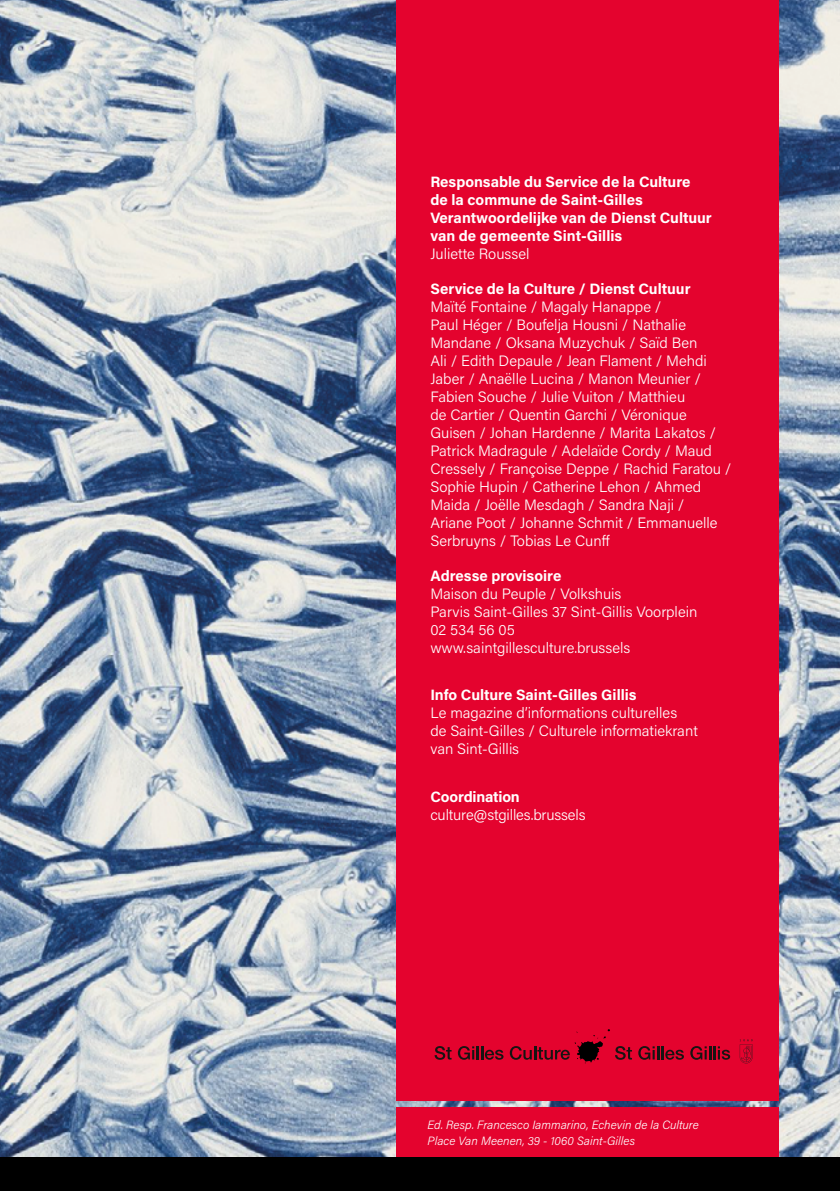
<style>
.page{position:relative;width:840px;height:1191px;background:#fff}
.page>*{position:absolute;margin:0;border:0;box-sizing:border-box;transform-origin:0 0}
.t1{font:300 15px/18px "Acumin Pro";color:#fff}
.t2{font:700 15px/18px "Acumin Pro";color:#fff}
.t3{font:italic 300 12px/16px "Acumin Pro";color:#fff}
</style>
<div class="page">
<img style="left:0;top:0;width:839px;height:1157px">
<div style="left:396px;top:0;width:382px;height:1100px;background:#e4032e"></div>
<div style="left:396px;top:1107px;width:382px;height:50px;background:#e4032e"></div>
<div style="left:0;top:1157px;width:839px;height:34px;background:#000"></div>
<svg style="left:434px;top:1046px;width:17px;height:13px"></svg>
<svg style="left:457px;top:1046px;width:46px;height:13px"></svg>
<svg style="left:638px;top:1046px;width:45px;height:13px"></svg>
<svg style="left:690px;top:1046px;width:39px;height:13px"></svg>
<svg style="left:739px;top:1039px;width:13px;height:24px"></svg>
<svg style="left:509px;top:1029px;width:122px;height:34px"></svg>
<p class="t2" style="left:430px;top:172px;width:283px">Responsable du Service de la Culture<br>de la commune de Saint-Gilles Verantwoordelijke van de Dienst Cultuur van de gemeente Sint-Gillis</p>
<p class="t1" style="left:430px;top:244px;width:100px">Juliette Roussel</p>
<p class="t2" style="left:430px;top:279px;width:261px">Service de la Culture / Dienst Cultuur</p>
<p class="t1" style="left:430px;top:297px;width:302px">Maïté Fontaine / Magaly Hanappe /<br>Paul Héger / Boufelja Housni / Nathalie Mandane / Oksana Muzychuk / Saïd Ben<br>Ali / Edith Depaule / Jean Flament / Mehdi Jaber / Anaëlle Lucina / Manon Meunier / Fabien Souche / Julie Vuiton / Matthieu<br>de Cartier / Quentin Garchi / Véronique Guisen / Johan Hardenne / Marita Lakatos / Patrick Madragule / Adelaïde Cordy / Maud Cressely / Françoise Deppe / Rachid Faratou / Sophie Hupin / Catherine Lehon / Ahmed Maida / Joëlle Mesdagh / Sandra Naji /<br>Ariane Poot / Johanne Schmit / Emmanuelle Serbruyns / Tobias Le Cunff</p>
<p class="t2" style="left:430px;top:566px;width:132px">Adresse provisoire</p>
<p class="t1" style="left:430px;top:584px;width:268px">Maison du Peuple / Volkshuis<br>Parvis Saint-Gilles 37 Sint-Gillis Voorplein<br>02 534 56 05 www.saintgillesculture.brussels</p>
<p class="t2" style="left:430px;top:685px;width:207px">Info Culture Saint-Gilles Gillis</p>
<p class="t1" style="left:430px;top:703px;width:269px">Le magazine d’informations culturelles<br>de Saint-Gilles / Culturele informatiekrant van Sint-Gillis</p>
<p class="t2" style="left:430px;top:787px;width:91px">Coordination</p>
<p class="t1" style="left:430px;top:805px;width:156px">culture@stgilles.brussels</p>
<p class="t3" style="left:427px;top:1116px;width:273px">Ed. Resp. Francesco Iammarino, Echevin de la Culture<br>Place Van Meenen, 39 - 1060 Saint-Gilles</p>
</div>
